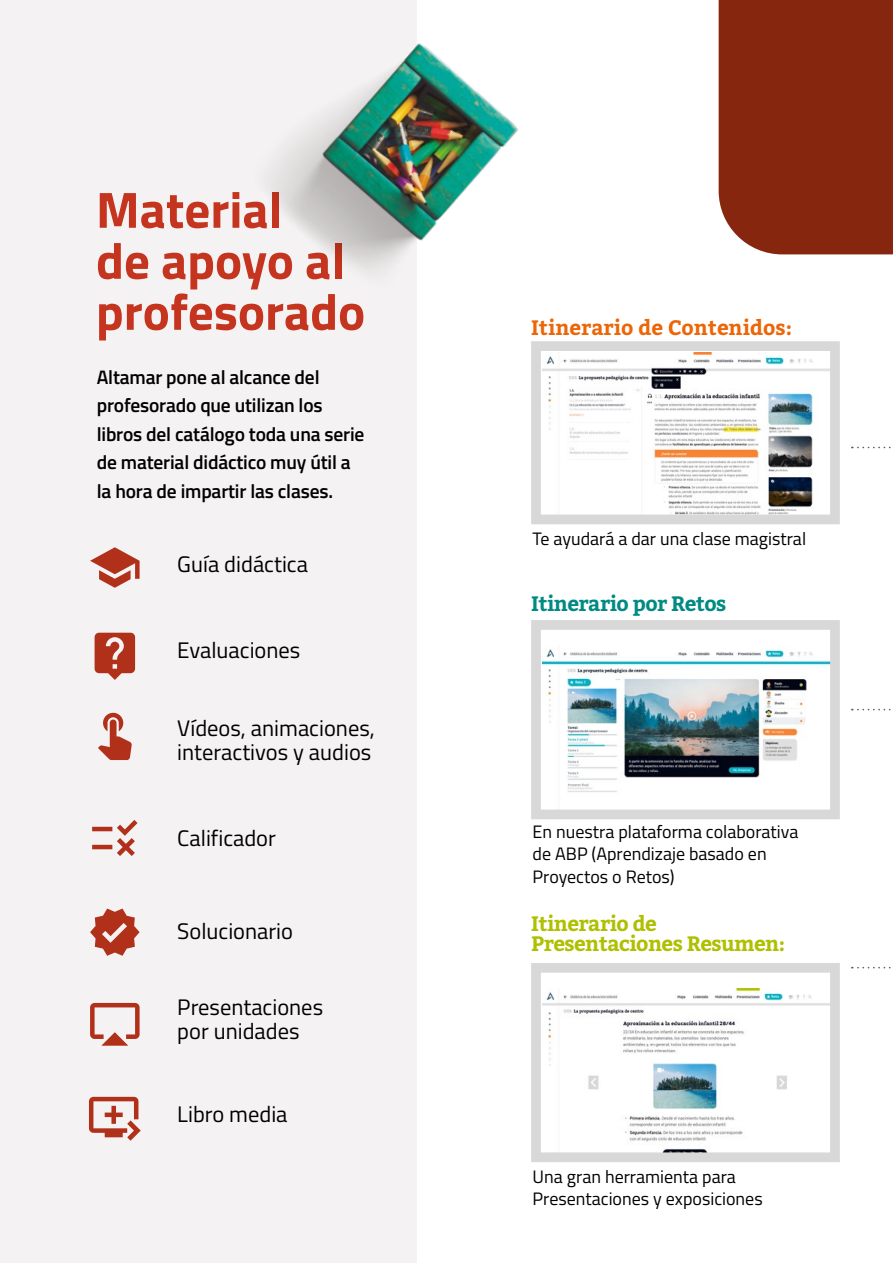
<style>
.page{position:relative;width:893px;height:1263px;background:#fff}
.page>*{position:absolute;margin:0;border:0;box-sizing:border-box;transform-origin:0 0}
.t1{font:700 51px/51px "Titillium Web";color:#c4341e}
.t2{font:22.5px/24px "Titillium Web";color:#000}
.t3{font:700 20.85px/20px "Bitter";letter-spacing:-.025em;color:#aec000}
.t4{font:700 20.85px "Bitter";color:#ec6608}
.t5{font:700 20.85px "Bitter";letter-spacing:-.025em;color:#008a83}
.t6{font:600 19.5px/28.5px "Titillium Web";letter-spacing:-.01em;color:#000}
.t7{font:18px/22.5px "Titillium Web";color:#000}
</style>
<div class="page">
<div style="left:719px;top:0;width:174px;height:254px;background:#87260e"></div>
<div style="left:0;top:0;width:417px;height:1263px;background:#f4f2f2"></div>
<svg style="left:90px;top:547px;width:50px;height:41px"></svg>
<svg style="left:98px;top:713px;width:34px;height:47px"></svg>
<svg style="left:90px;top:1003px;width:50px;height:43px"></svg>
<svg style="left:92px;top:820px;width:46px;height:36px"></svg>
<svg style="left:90px;top:908px;width:50px;height:48px"></svg>
<svg style="left:95px;top:633px;width:40px;height:47px"></svg>
<svg style="left:89px;top:1097px;width:52px;height:44px"></svg>
<img style="left:269px;top:43px;width:249px;height:229px">
<svg style="left:852px;top:447px;width:39px;height:1px"></svg>
<svg style="left:852px;top:709px;width:39px;height:1px"></svg>
<svg style="left:852px;top:967px;width:39px;height:1px"></svg>
<svg style="left:531px;top:963px;width:309px;height:199px"></svg>
<svg style="left:531px;top:341px;width:309px;height:184px"></svg>
<img style="left:531px;top:620px;width:309px;height:200px">
<h1 class="t1" style="left:96px;top:182px;width:271px">Material<br>de apoyo al profesorado</h1>
<p class="t6" style="left:97px;top:362px;width:269px">Altamar pone al alcance del profesorado que utilizan los libros del catálogo toda una serie de material didáctico muy útil a la hora de impartir las clases.</p>
<p class="t2" style="left:177px;top:551px;width:132px">Guía didáctica</p>
<p class="t2" style="left:177px;top:637px;width:125px">Evaluaciones</p>
<p class="t2" style="left:177px;top:715px;width:199px">Vídeos, animaciones, interactivos y audios</p>
<p class="t2" style="left:177px;top:825px;width:100px">Calificador</p>
<p class="t2" style="left:177px;top:918px;width:117px">Solucionario</p>
<p class="t2" style="left:177px;top:994px;width:147px">Presentaciones por unidades</p>
<p class="t2" style="left:177px;top:1101px;width:112px">Libro media</p>
<p class="t4" style="left:531px;top:315px;width:262px">Itinerario de Contenidos:</p>
<p class="t7" style="left:533px;top:527px;width:275px">Te ayudará a dar una clase magistral</p>
<p class="t5" style="left:531px;top:591px;width:197px">Itinerario por Retos</p>
<p class="t7" style="left:533px;top:819px;width:267px">En nuestra plataforma colaborativa de ABP (Aprendizaje basado en<br>Proyectos o Retos)</p>
<p class="t3" style="left:531px;top:914px;width:255px">Itinerario de<br>Presentaciones Resumen:</p>
<p class="t7" style="left:533px;top:1164px;width:232px">Una gran herramienta para<br>Presentaciones y exposiciones</p>
</div>
